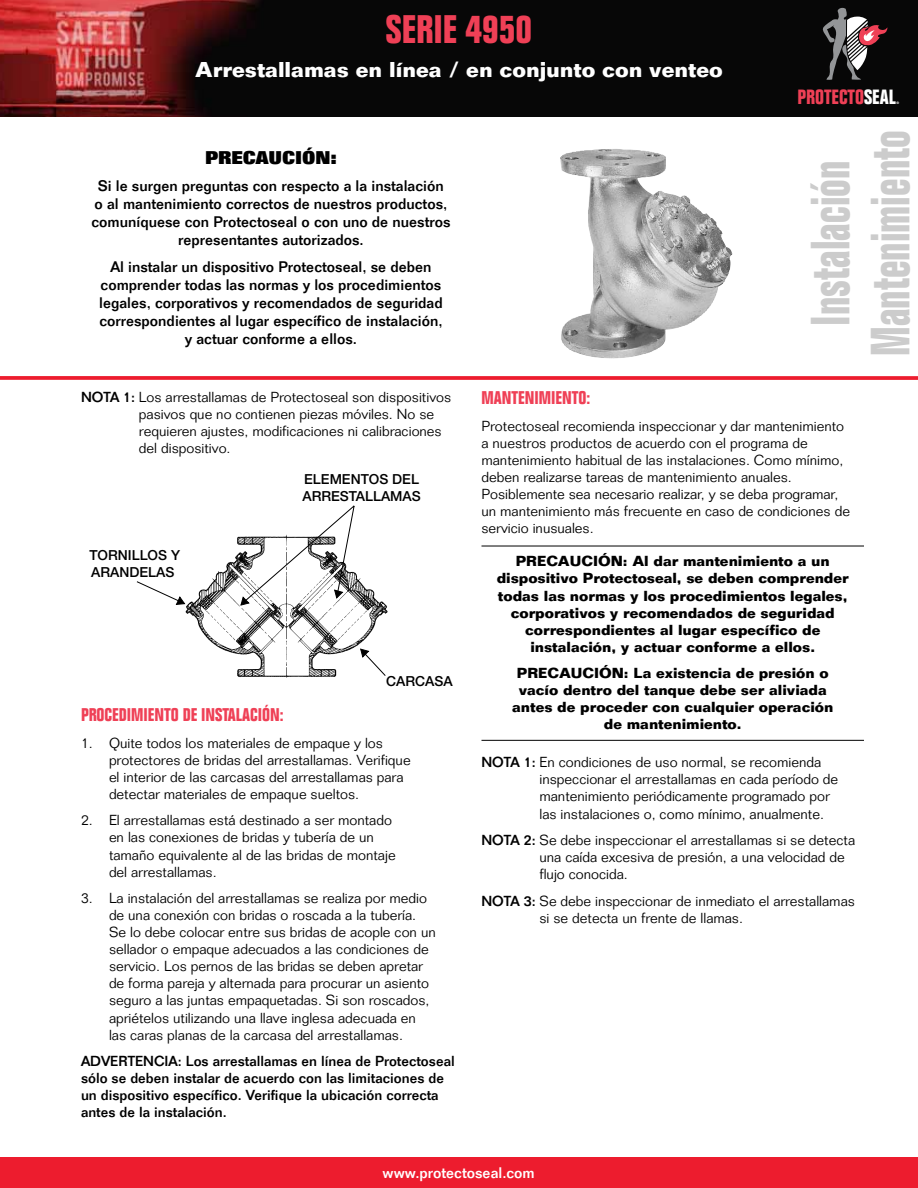
<style>
.page{position:relative;width:918px;height:1188px;background:#fff}
.page>*{position:absolute;margin:0;border:0;box-sizing:border-box;transform-origin:0 0}
.t1{font:700 condensed 54px/60px "Folio Std";color:#ccc;text-align:center;scale:.8 1}
.t2{font:700 condensed 39px "Folio Std";color:#ef4056}
.t3{font:700 21px "Folio Std";color:#fff}
.t4{font:700 condensed 20.25px "Folio Std";color:#ef4056}
.t5{font:700 condensed 18px "Folio Std";color:#ef4056}
.t6{font:800 18px "Folio Std";color:#000}
.t7{font:500 15px/18px "Folio Std";color:#000;text-align:center}
.t8{font:500 15px "Folio Std";color:#fff}
.t9{font:300 14.25px/17.1px "Folio Std";color:#000}
.t10{font:700 14.25px/17.1px "Folio Std";color:#000;text-align:center}
.t11{font:500 14.25px/17.1px "Folio Std";color:#000}
.t12{font:500 13.8px/16.6px "Helvetica Neue";color:#000}
.t13{font:700 condensed 3.3px "Folio Std";color:#fff}
.s1{color:#fff}
.s2{font-weight:500}
</style>
<div class="page">
<img style="left:0;top:0;width:918px;height:116px">
<img style="left:560px;top:149px;width:172px;height:210px">
<hr style="left:481px;top:546px;width:383px;height:1px;background:#000">
<hr style="left:481px;top:740px;width:383px;height:1px;background:#000">
<div style="left:0;top:1157px;width:918px;height:31px;background:#ed1c2e"></div>
<svg style="left:822px;top:8px;width:65px;height:72px;background:#4e4445"></svg>
<svg style="left:136px;top:505px;width:250px;height:171px"></svg>
<svg style="left:0;top:376px;width:918px;height:4px;background:#ed293a"></svg>
<h2 class="t2" style="left:386px;top:8px;width:148px">SERIE 4950</h2>
<h3 class="t3" style="left:195px;top:56px;width:529px">Arrestallamas en línea / en conjunto con venteo</h3>
<p class="t6" style="left:205px;top:147px;width:133px">PRECAUCIÓN:</p>
<p class="t7" style="left:91px;top:177px;width:361px">Si le surgen preguntas con respecto a la instalación<br>o al mantenimiento correctos de nuestros productos, comuníquese con Protectoseal o con uno de nuestros representantes autorizados.</p>
<p class="t7" style="left:99px;top:258px;width:345px">Al instalar un dispositivo Protectoseal, se deben comprender todas las normas y los procedimientos legales, corporativos y recomendados de seguridad correspondientes al lugar específico de instalación, y actuar conforme a ellos.</p>
<h3 class="t4" style="left:798px;top:86px;width:100px">PROTECTO<span class="s1">SEAL</span></h3>
<p class="t13" style="left:896px;top:101px;width:4px">®</p>
<h1 class="t1" style="left:802px;top:356px;width:283px;rotate:-90deg">Instalación<br>Mantenimiento</h1>
<p class="t9" style="left:139px;top:388px;width:314px;text-indent:-58px"><span class="s2">NOTA 1:</span> Los arrestallamas de Protectoseal son dispositivos pasivos que no contienen piezas móviles. No se requieren ajustes, modificaciones ni calibraciones del dispositivo.</p>
<p class="t12" style="left:89px;top:547px;width:92px">TORNILLOS Y<br>ARANDELAS</p>
<p class="t12" style="left:302px;top:471px;width:120px">ELEMENTOS DEL<br>ARRESTALLAMAS</p>
<p class="t12" style="left:386px;top:673px;width:68px">CARCASA</p>
<p class="t5" style="left:81px;top:705px;width:204px">PROCEDIMIENTO DE INSTALACIÓN:</p>
<p class="t9" style="left:109px;top:734px;width:303px;text-indent:-28px">1. Quite todos los materiales de empaque y los protectores de bridas del arrestallamas. Verifique el interior de las carcasas del arrestallamas para detectar materiales de empaque sueltos.</p>
<p class="t9" style="left:109px;top:812px;width:288px;text-indent:-28px">2. El arrestallamas está destinado a ser montado en las conexiones de bridas y tubería de un tamaño equivalente al de las bridas de montaje del arrestallamas.</p>
<p class="t9" style="left:109px;top:889px;width:328px;text-indent:-28px">3. La instalación del arrestallamas se realiza por medio de una conexión con bridas o roscada a la tubería.<br>Se lo debe colocar entre sus bridas de acople con un sellador o empaque adecuados a las condiciones de servicio. Los pernos de las bridas se deben apretar de forma pareja y alternada para procurar un asiento seguro a las juntas empaquetadas. Si son roscados, apriételos utilizando una llave inglesa adecuada en las caras planas de la carcasa del arrestallamas.</p>
<p class="t11" style="left:81px;top:1052px;width:375px">ADVERTENCIA: Los arrestallamas en línea de Protectoseal sólo se deben instalar de acuerdo con las limitaciones de un dispositivo específico. Verifique la ubicación correcta antes de la instalación.</p>
<p class="t5" style="left:481px;top:388px;width:110px">MANTENIMIENTO:</p>
<p class="t9" style="left:481px;top:417px;width:370px">Protectoseal recomienda inspeccionar y dar mantenimiento a nuestros productos de acuerdo con el programa de mantenimiento habitual de las instalaciones. Como mínimo, deben realizarse tareas de mantenimiento anuales.<br>Posiblemente sea necesario realizar, y se deba programar, un mantenimiento más frecuente en caso de condiciones de servicio inusuales.</p>
<p class="t10" style="left:497px;top:553px;width:354px">PRECAUCIÓN: Al dar mantenimiento a un dispositivo Protectoseal, se deben comprender todas las normas y los procedimientos legales, corporativos y recomendados de seguridad correspondientes al lugar específico de instalación, y actuar conforme a ellos.</p>
<p class="t10" style="left:512px;top:664px;width:323px">PRECAUCIÓN: La existencia de presión o vacío dentro del tanque debe ser aliviada antes de proceder con cualquier operación de mantenimiento.</p>
<p class="t9" style="left:540px;top:753px;width:300px;text-indent:-58px"><span class="s2">NOTA 1:</span> En condiciones de uso normal, se recomienda inspeccionar el arrestallamas en cada período de mantenimiento periódicamente programado por las instalaciones o, como mínimo, anualmente.</p>
<p class="t9" style="left:540px;top:832px;width:317px;text-indent:-58px"><span class="s2">NOTA 2:</span> Se debe inspeccionar el arrestallamas si se detecta una caída excesiva de presión, a una velocidad de flujo conocida.</p>
<p class="t9" style="left:540px;top:892px;width:317px;text-indent:-58px"><span class="s2">NOTA 3:</span> Se debe inspeccionar de inmediato el arrestallamas si se detecta un frente de llamas.</p>
<p class="t8" style="left:383px;top:1164px;width:154px">www.protectoseal.com</p>
</div>
